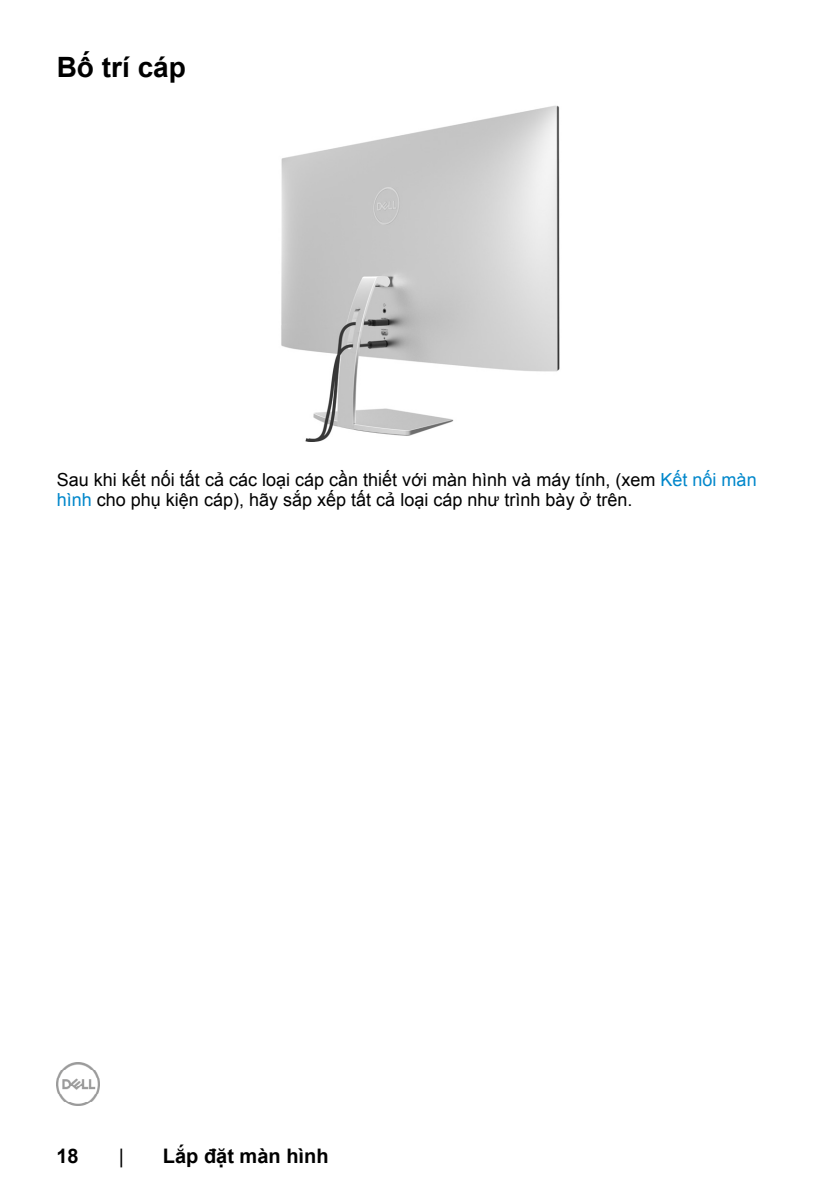
<style>
.page{position:relative;width:840px;height:1191px;background:#fff}
.page>*{position:absolute;margin:0;border:0;box-sizing:border-box;transform-origin:0 0}
.Head2{font:700 28px "Arial";color:#000}
.t1{font:700 20px "Arial";color:#000}
.t2{font:20px "Arial";color:#000}
.Paragraph{font:18px/20px "Arial";color:#000}
.s1{color:#0087cb}
</style>
<div class="page">
<img style="left:56px;top:1062px;width:44px;height:44px">
<img style="left:281px;top:105px;width:279px;height:337px">
<p class="Head2" style="left:57px;top:49px;width:131px">Bố trí cáp</p>
<p class="Paragraph" style="left:57px;top:470px;width:701px">Sau khi kết nối tất cả các loại cáp cần thiết với màn hình và máy tính, (xem <span class="s1">Kết nối màn hình</span> cho phụ kiện cáp), hãy sắp xếp tất cả loại cáp như trình bày ở trên.</p>
<p class="t1" style="left:56px;top:1142px;width:24px">18</p>
<p class="t2" style="left:119px;top:1142px;width:7px">|</p>
<p class="t1" style="left:163px;top:1142px;width:167px">Lắp đặt màn hình</p>
</div>
